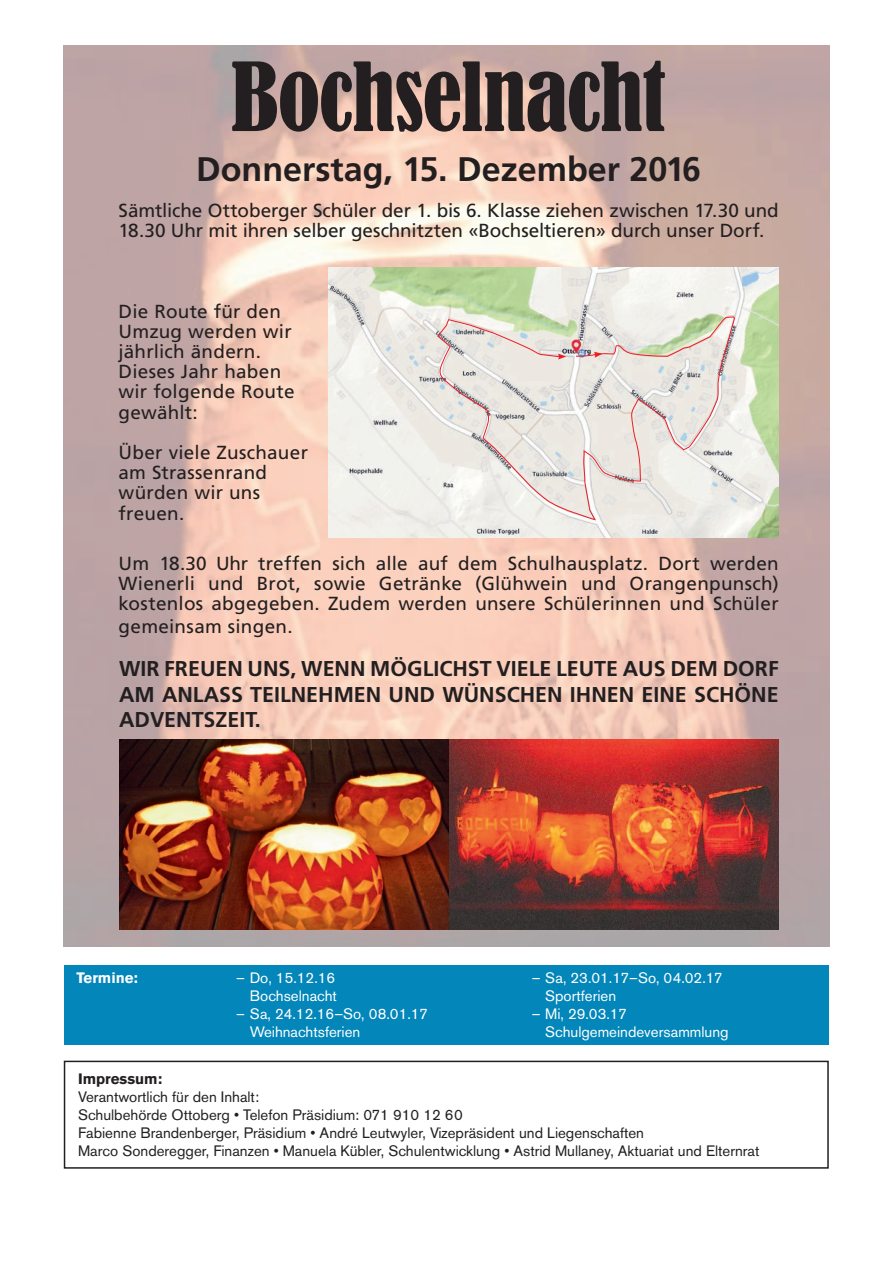
<style>
.page{position:relative;width:893px;height:1263px;background:#fff}
.page>*{position:absolute;margin:0;border:0;box-sizing:border-box;transform-origin:0 0}
.t1{font:condensed 88.35px "Bernard";letter-spacing:-.01em;color:#231f20}
.t2{font:700 34.05px "Frutiger";color:#231f20}
.t3{font:700 21.45px/25.8px "Frutiger";color:#231f20;text-align:justify}
.t4{font:18.9px/20.2px "Frutiger";letter-spacing:.01em;color:#231f20}
.t5{font:15px/18px "Akzidenz Grotesk BE";color:#231f20}
.t6{font:15px "Akzidenz Grotesk BE";color:#fff}
.t7{font:700 15px "Akzidenz Grotesk BE";color:#231f20}
.t8{font:700 15px "Akzidenz Grotesk BE";color:#fff}
</style>
<div class="page">
<div style="left:64px;top:1061px;width:765px;height:108px;border:2px solid #231f20"></div>
<div style="left:64px;top:965px;width:764px;height:79px;background:#0386b9"></div>
<img style="left:64px;top:45px;width:765px;height:901px">
<img style="left:119px;top:739px;width:660px;height:191px">
<img style="left:328px;top:267px;width:451px;height:270px">
<svg style="left:437px;top:316px;width:298px;height:207px;background:#e5e0da"></svg>
<svg style="left:558px;top:354px;width:8px;height:5px"></svg>
<svg style="left:594px;top:352px;width:8px;height:6px"></svg>
<h1 class="t1" style="left:231px;top:46px;width:436px">Bochselnacht</h1>
<h2 class="t2" style="left:196px;top:149px;width:506px">Donnerstag, 15. Dezember 2016</h2>
<p class="t4" style="left:119px;top:200px;width:662px">Sämtliche Ottoberger Schüler der 1. bis 6. Klasse ziehen zwischen 17.30 und<br>18.30 Uhr mit ihren selber geschnitzten «Bochseltieren» durch unser Dorf.</p>
<p class="t4" style="left:119px;top:301px;width:178px">Die Route für den<br>Umzug werden wir jährlich ändern.<br>Dieses Jahr haben wir folgende Route gewählt:</p>
<p class="t4" style="left:119px;top:442px;width:191px">Über viele Zuschauer am Strassenrand würden wir uns freuen.</p>
<p class="t4" style="left:119px;top:553px;width:662px;text-align:justify">Um 18.30 Uhr treffen sich alle auf dem Schulhausplatz. Dort werden Wienerli und Brot, sowie Getränke (Glühwein und Orangenpunsch) kostenlos abgegeben. Zudem werden unsere Schülerinnen und Schüler</p>
<p class="t4" style="left:119px;top:616px;width:176px">gemeinsam singen.</p>
<p class="t3" style="left:119px;top:655px;width:661px">WIR FREUEN UNS, WENN MÖGLICHST VIELE LEUTE AUS DEM DORF AM ANLASS TEILNEHMEN UND WÜNSCHEN IHNEN EINE SCHÖNE ADVENTSZEIT.</p>
<p class="t8" style="left:76px;top:969px;width:63px">Termine:</p>
<p class="t6" style="left:236px;top:969px;width:101px">– Do, 15.12.16</p>
<p class="t6" style="left:532px;top:969px;width:192px">– Sa, 23.01.17–So, 04.02.17</p>
<p class="t6" style="left:250px;top:987px;width:89px">Bochselnacht</p>
<p class="t6" style="left:545px;top:987px;width:72px">Sportferien</p>
<p class="t6" style="left:236px;top:1005px;width:193px">– Sa, 24.12.16–So, 08.01.17</p>
<p class="t6" style="left:532px;top:1005px;width:97px">– Mi, 29.03.17</p>
<p class="t6" style="left:250px;top:1023px;width:112px">Weihnachtsferien</p>
<p class="t6" style="left:545px;top:1023px;width:185px">Schulgemeindeversammlung</p>
<p class="t7" style="left:78px;top:1070px;width:86px">Impressum:</p>
<p class="t5" style="left:78px;top:1088px;width:683px">Verantwortlich für den Inhalt:<br>Schulbehörde Ottoberg • Telefon Präsidium: 071 910 12 60<br>Fabienne Brandenberger, Präsidium • André Leutwyler, Vizepräsident und Liegenschaften<br>Marco Sonderegger, Finanzen • Manuela Kübler, Schulentwicklung • Astrid Mullaney, Aktuariat und Elternrat</p>
</div>
